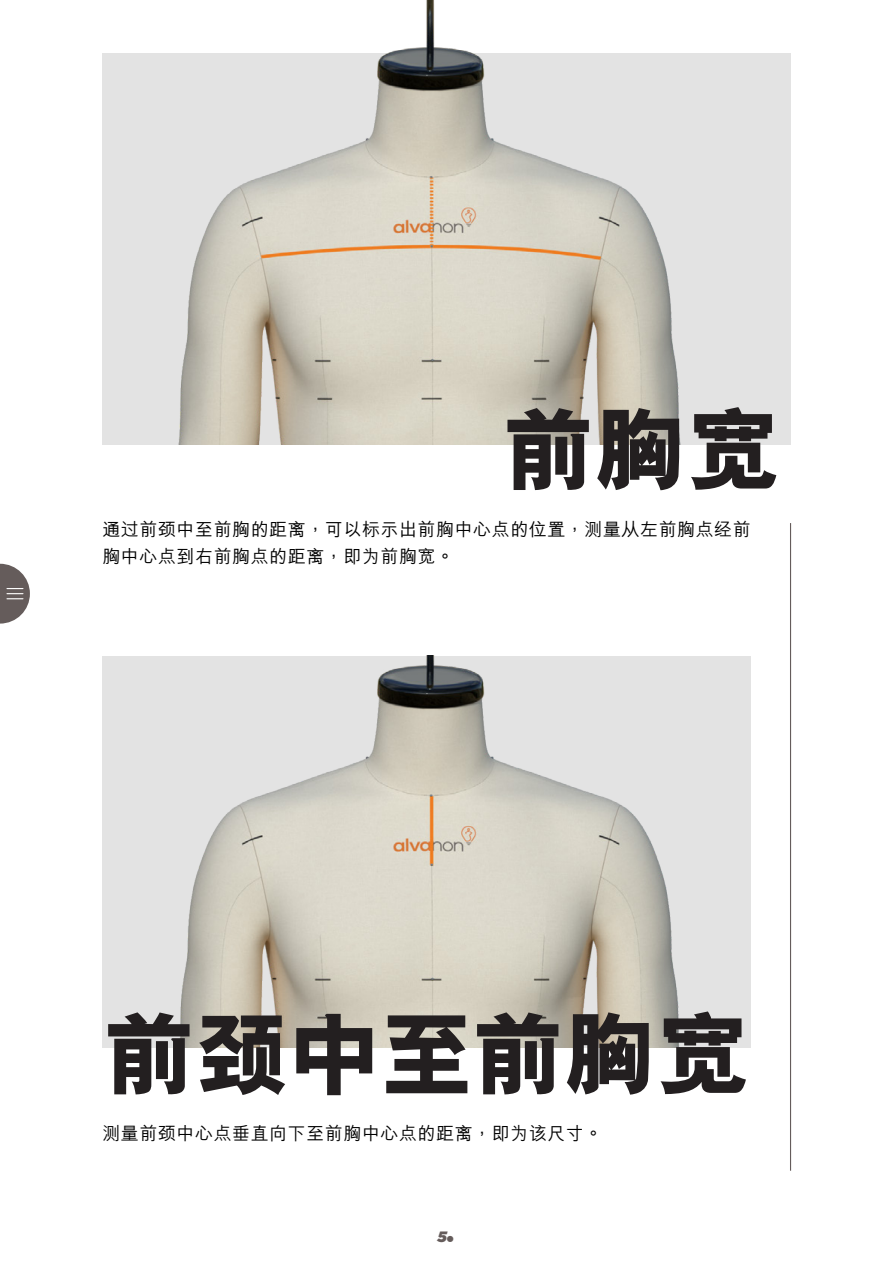
<style>
.page{position:relative;width:893px;height:1263px;background:#fff}
.page>*{position:absolute;margin:0;border:0;box-sizing:border-box;transform-origin:0 0}
.t1{font:800 92.25px "M Hei HKS";color:#231f20}
.t2{font:500 18px/27px "M Hei HKS";letter-spacing:.03em;color:#000}
.t3{font:italic 900 15px "Gotham";color:#655c5b}
.s1{font-family:"Futura";font-weight:700;font-style:normal;font-size:30px}
</style>
<div class="page">
<div style="left:102px;top:53px;width:688px;height:391px;background:#e3e3e3"></div>
<div style="left:102px;top:656px;width:649px;height:391px;background:#e3e3e3"></div>
<img style="left:179px;top:656px;width:500px;height:391px">
<img style="left:178px;top:0;width:503px;height:444px">
<hr style="left:790px;top:523px;width:1px;height:648px;background:#655c5b">
<svg style="left:0;top:564px;width:30px;height:60px"></svg>
<h1 class="t1" style="left:503px;top:388px;width:278px">前胸寬</h1>
<p class="t2" style="left:102px;top:515px;width:650px">通過前頸中至前胸的距離，可以標示出前胸中心點的位置，測量從左前胸點經前胸中心點到右前胸點的距離，即為前胸寬。</p>
<h1 class="t1" style="left:104px;top:993px;width:647px">前頸中至前胸寬</h1>
<p class="t2" style="left:102px;top:1118px;width:502px">測量前頸中心點垂直向下至前胸中心點的距離，即為該尺寸。</p>
<p class="t3" style="left:437px;top:1228px;width:19px">5<span class="s1">.</span></p>
</div>
